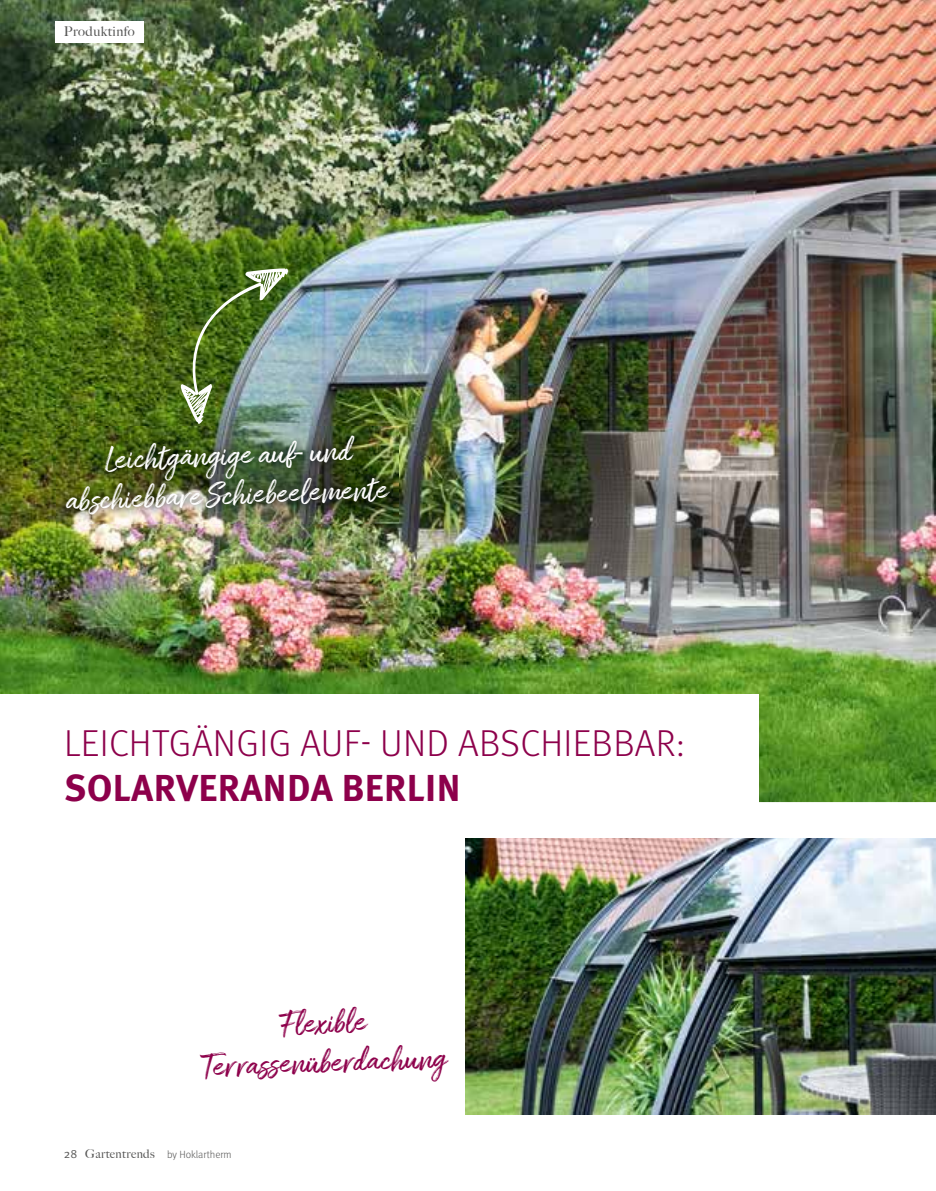
<style>
.page{position:relative;width:936px;height:1191px;background:#fff}
.page>*{position:absolute;margin:0;border:0;box-sizing:border-box;transform-origin:0 0}
.t1{font:300 37.5px "Meta Pro";letter-spacing:.01em;color:#8d004b}
.t2{font:700 37.5px "Meta Pro";letter-spacing:.01em;color:#8d004b}
.t3{font:33px/39.6px "Amithen";color:#fff;text-align:center}
.t4{font:33px/39.6px "Amithen";color:#8d004b;text-align:center}
.t5{font:500 13.5px "Big Caslon";letter-spacing:.03em;color:#565655}
.t6{font:300 10.5px "Meta Pro";color:#565655}
.s1{font-family:"Meta Pro Norm";font-weight:400;font-size:12px}
.s2{font-family:"Big Caslon";font-weight:500;font-size:12px}
</style>
<div class="page">
<img style="left:0;top:0;width:935px;height:802px">
<img style="left:466px;top:838px;width:469px;height:276px">
<div style="left:0;top:694px;width:758px;height:108px;background:#fff"></div>
<img style="left:57px;top:427px;width:341px;height:96px">
<img style="left:180px;top:268px;width:108px;height:157px">
<div style="left:55px;top:21px;width:89px;height:22px;background:#fff"></div>
<p class="t5" style="left:64px;top:20px;width:73px">Produktinfo</p>
<p class="t3" style="left:64px;top:443px;width:324px;rotate:-2deg">Leichtgängige auf- und abschiebbare Schiebeelemente</p>
<p class="t1" style="left:64px;top:715px;width:622px">LEICHTGÄNGIG AUF- UND ABSCHIEBBAR:</p>
<p class="t2" style="left:64px;top:758px;width:398px">SOLARVERANDA BERLIN</p>
<p class="t4" style="left:200px;top:1009px;width:246px;rotate:-2deg">Flexible<br>Terrass enüberdachung</p>
<p class="t6" style="left:64px;top:1146px;width:169px"><span class="s1">28</span> <span class="s2">Gartentrends</span> by Hoklartherm</p>
</div>
